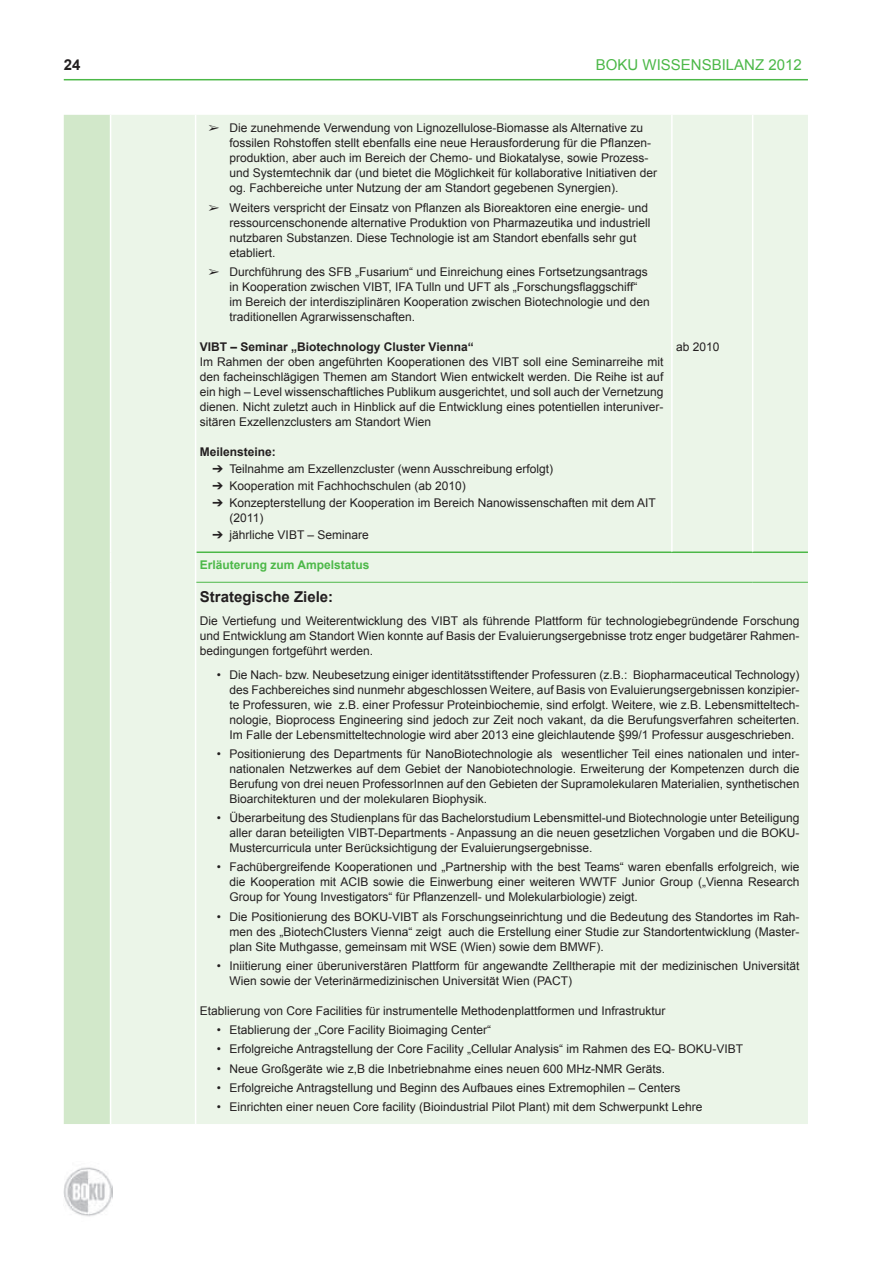
<style>
.page{position:relative;width:893px;height:1263px;background:#fff}
.page>*{position:absolute;margin:0;border:0;box-sizing:border-box;transform-origin:0 0}
.t1{font:15px "Arial";color:#4cb848}
.t2{font:700 15px "Arial";color:#231f20}
.t3{font:12px/15px "Arial";color:#231f20;text-align:justify}
.t4{font:700 12px "Arial";color:#231f20}
.t5{font:700 12px "Arial";color:#4cb848}
</style>
<div class="page">
<hr style="left:64px;top:79px;width:744px;height:1px;background:#4cb848">
<img style="left:64px;top:1167px;width:49px;height:50px">
<div style="left:64px;top:115px;width:46px;height:1009px;background:#d2e8ca"></div>
<div style="left:111px;top:115px;width:697px;height:1009px;background:#ebf5e8"></div>
<hr style="left:196px;top:551px;width:476px;height:2px;background:#4cb848">
<hr style="left:672px;top:551px;width:81px;height:2px;background:#4cb848">
<hr style="left:753px;top:551px;width:55px;height:2px;background:#4cb848">
<hr style="left:195px;top:115px;width:1px;height:437px;background:#fff">
<hr style="left:671px;top:115px;width:2px;height:436px;background:#fff">
<hr style="left:752px;top:115px;width:1px;height:436px;background:#fff">
<hr style="left:195px;top:552px;width:1px;height:30px;background:#fff">
<hr style="left:195px;top:582px;width:1px;height:542px;background:#fff">
<hr style="left:196px;top:582px;width:476px;height:1px;background:#4cb848">
<hr style="left:672px;top:582px;width:81px;height:1px;background:#4cb848">
<hr style="left:753px;top:582px;width:55px;height:1px;background:#4cb848">
<p class="t2" style="left:64px;top:55px;width:18px">24</p>
<p class="t1" style="left:596px;top:55px;width:207px">BOKU WISSENSBILANZ 2012</p>
<p class="t3" style="left:230px;top:121px;width:429px;text-align:left;text-indent:-21px">➢ Die zunehmende Verwendung von Lignozellulose-Biomasse als Alternative zu fossilen Rohstoffen stellt ebenfalls eine neue Herausforderung für die Pflanzen&shy;produktion, aber auch im Bereich der Chemo- und Biokatalyse, sowie Prozess&shy;und Systemtechnik dar (und bietet die Möglichkeit für kollaborative Initiativen der og. Fachbereiche unter Nutzung der am Standort gegebenen Synergien).</p>
<p class="t3" style="left:230px;top:200px;width:422px;text-align:left;text-indent:-21px">➢ Weiters verspricht der Einsatz von Pflanzen als Bioreaktoren eine energie- und ressourcenschonende alternative Produktion von Pharmazeutika und industriell nutzbaren Substanzen. Diese Technologie ist am Standort ebenfalls sehr gut etabliert.</p>
<p class="t3" style="left:230px;top:264px;width:422px;text-align:left;text-indent:-21px">➢ Durchführung des SFB „Fusarium“ und Einreichung eines Fortsetzungsantrags in Kooperation zwischen VIBT, IFA Tulln und UFT als „Forschungsflaggschiff“ im Bereich der interdisziplinären Kooperation zwischen Biotechnologie und den traditionellen Agrarwissenschaften.</p>
<p class="t4" style="left:200px;top:339px;width:275px">VIBT – Seminar „Biotechnology Cluster Vienna“</p>
<p class="t3" style="left:200px;top:354px;width:465px">Im Rahmen der oben angeführten Kooperationen des VIBT soll eine Seminarreihe mit den facheinschlägigen Themen am Standort Wien entwickelt werden. Die Reihe ist auf ein high – Level wissenschaftliches Publikum ausgerichtet, und soll auch der Vernetzung dienen. Nicht zuletzt auch in Hinblick auf die Entwicklung eines potentiellen interuniver&shy;sitären Exzellenzclusters am Standort Wien</p>
<p class="t4" style="left:200px;top:444px;width:78px">Meilensteine:</p>
<p class="t3" style="left:213px;top:461px;width:342px">➔ Teilnahme am Exzellenzcluster (wenn Ausschreibung erfolgt)</p>
<p class="t3" style="left:213px;top:479px;width:255px">➔ Kooperation mit Fachhochschulen (ab 2010)</p>
<p class="t3" style="left:230px;top:496px;width:428px;text-indent:-17px">➔ Konzepterstellung der Kooperation im Bereich Nanowissenschaften mit dem AIT (2011)</p>
<p class="t3" style="left:213px;top:528px;width:158px">➔ jährliche VIBT – Seminare</p>
<p class="t3" style="left:676px;top:339px;width:45px">ab 2010</p>
<p class="t5" style="left:200px;top:557px;width:171px">Erläuterung zum Ampelstatus</p>
<p class="t2" style="left:200px;top:586px;width:135px">Strategische Ziele:</p>
<p class="t3" style="left:200px;top:614px;width:601px">Die Vertiefung und Weiterentwicklung des VIBT als führende Plattform für technologiebegründende Forschung und Entwicklung am Standort Wien konnte auf Basis der Evaluierungsergebnisse trotz enger budgetärer Rahmen&shy;bedingungen fortgeführt werden.</p>
<p class="t3" style="left:230px;top:667px;width:571px;text-indent:-13px">• Die Nach- bzw. Neubesetzung einiger identitätsstiftender Professuren (z.B.: Biopharmaceutical Technology) des Fachbereiches sind nunmehr abgeschlossen Weitere, auf Basis von Evaluierungsergebnissen konzipier&shy;te Professuren, wie z.B. einer Professur Proteinbiochemie, sind erfolgt. Weitere, wie z.B. Lebensmitteltech&shy;nologie, Bioprocess Engineering sind jedoch zur Zeit noch vakant, da die Berufungsverfahren scheiterten.<br>Im Falle der Lebensmitteltechnologie wird aber 2013 eine gleichlautende §99/1 Professur ausgeschrieben.</p>
<p class="t3" style="left:230px;top:746px;width:571px;text-indent:-13px">• Positionierung des Departments für NanoBiotechnologie als wesentlicher Teil eines nationalen und inter&shy;nationalen Netzwerkes auf dem Gebiet der Nanobiotechnologie. Erweiterung der Kompetenzen durch die Berufung von drei neuen ProfessorInnen auf den Gebieten der Supramolekularen Materialien, synthetischen Bioarchitekturen und der molekularen Biophysik.</p>
<p class="t3" style="left:230px;top:811px;width:571px;text-indent:-13px">• Überarbeitung des Studienplans für das Bachelorstudium Lebensmittel-und Biotechnologie unter Beteiligung aller daran beteiligten VIBT-Departments - Anpassung an die neuen gesetzlichen Vorgaben und die BOKU-Mustercurricula unter Berücksichtigung der Evaluierungsergebnisse.</p>
<p class="t3" style="left:230px;top:860px;width:571px;text-indent:-13px">• Fachübergreifende Kooperationen und „Partnership with the best Teams“ waren ebenfalls erfolgreich, wie die Kooperation mit ACIB sowie die Einwerbung einer weiteren WWTF Junior Group („Vienna Research Group for Young Investigators“ für Pflanzenzell- und Molekularbiologie) zeigt.</p>
<p class="t3" style="left:230px;top:909px;width:571px;text-indent:-13px">• Die Positionierung des BOKU-VIBT als Forschungseinrichtung und die Bedeutung des Standortes im Rah&shy;men des „BiotechClusters Vienna“ zeigt auch die Erstellung einer Studie zur Standortentwicklung (Master&shy;plan Site Muthgasse, gemeinsam mit WSE (Wien) sowie dem BMWF).</p>
<p class="t3" style="left:230px;top:958px;width:571px;text-indent:-13px">• Iniitierung einer überuniverstären Plattform für angewandte Zelltherapie mit der medizinischen Universität<br>Wien sowie der Veterinärmedizinischen Universität Wien (PACT)</p>
<p class="t3" style="left:200px;top:1003px;width:467px">Etablierung von Core Facilities für instrumentelle Methodenplattformen und Infrastruktur</p>
<p class="t3" style="left:217px;top:1023px;width:276px">• Etablierung der „Core Facility Bioimaging Center“</p>
<p class="t3" style="left:217px;top:1042px;width:528px">• Erfolgreiche Antragstellung der Core Facility „Cellular Analysis“ im Rahmen des EQ- BOKU-VIBT</p>
<p class="t3" style="left:217px;top:1061px;width:450px">• Neue Großgeräte wie z,B die Inbetriebnahme eines neuen 600 MHz-NMR Geräts.</p>
<p class="t3" style="left:217px;top:1080px;width:465px">• Erfolgreiche Antragstellung und Beginn des Aufbaues eines Extremophilen – Centers</p>
<p class="t3" style="left:217px;top:1100px;width:487px">• Einrichten einer neuen Core facility (Bioindustrial Pilot Plant) mit dem Schwerpunkt Lehre</p>
</div>
